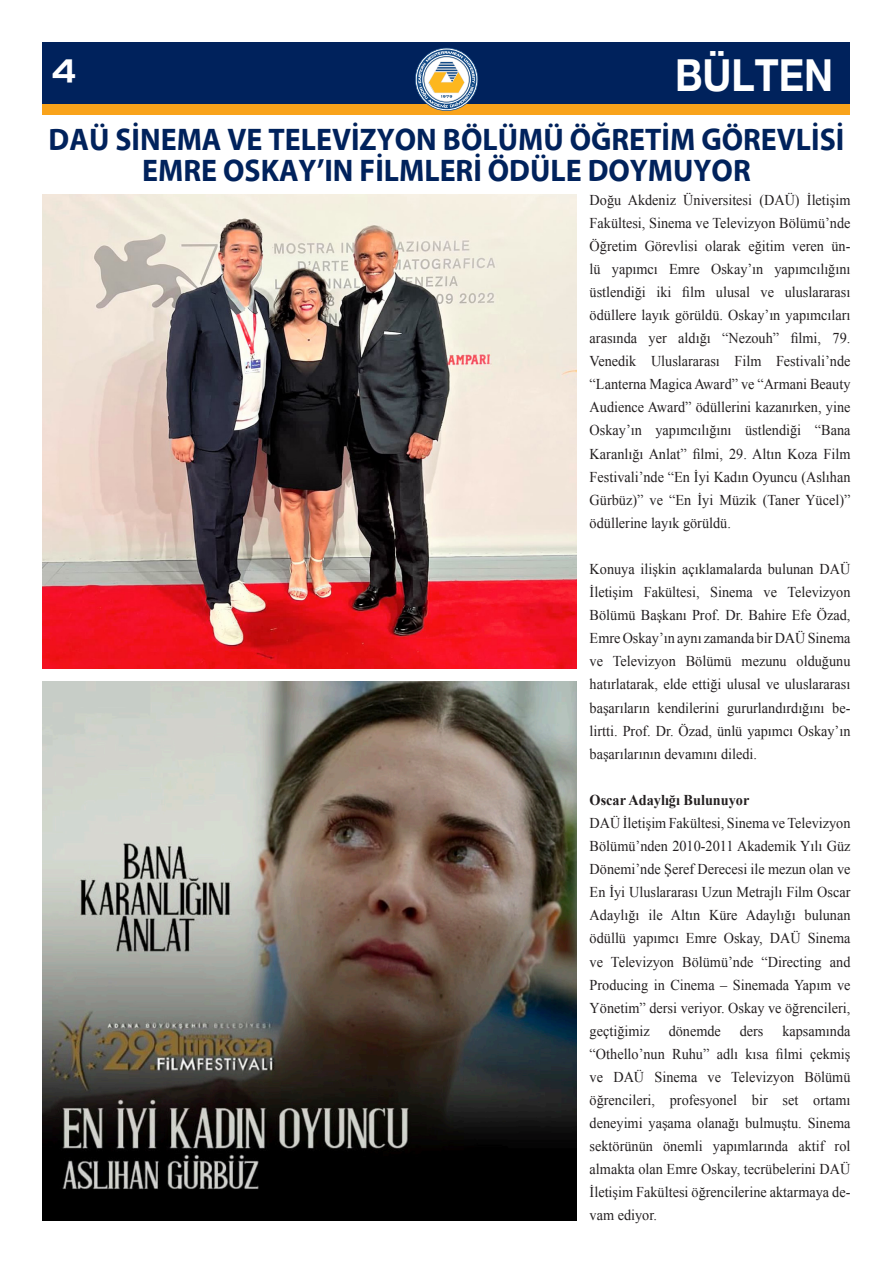
<style>
.page{position:relative;width:893px;height:1263px;background:#fff}
.page>*{position:absolute;margin:0;border:0;box-sizing:border-box;transform-origin:0 0}
.t1{font:700 44.1px "Helvetica Neue EMU";color:#fff;scale:.89 1}
.t2{font:700 31.5px/31.5px "Myriad EMU";color:#00225c;text-align:center;scale:.95 1}
.t3{font:31.5px "Handel EMU";color:#fff}
.t4{font:15px/23.1px "Times New Roman";color:#231f20;text-align:justify;scale:.95 1}
.t5{font:700 15px "Times New Roman";color:#231f20;scale:.95 1}
</style>
<div class="page">
<div style="left:43px;top:43px;width:807px;height:72px;background:#f9a31b"></div>
<div style="left:43px;top:43px;width:807px;height:61px;background:#00225c"></div>
<svg style="left:415px;top:48px;width:63px;height:63px"></svg>
<img style="left:43px;top:194px;width:534px;height:475px">
<img style="left:43px;top:681px;width:534px;height:539px">
<p class="t3" style="left:52px;top:52px;width:26px">4</p>
<p class="t1" style="left:675px;top:48px;width:179px">BÜLTEN</p>
<p class="t2" style="left:49px;top:124px;width:839px">DAÜ SİNEMA VE TELEVİZYON BÖLÜMÜ ÖĞRETİM GÖREVLİSİ<br>EMRE OSKAY’IN FİLMLERİ ÖDÜLE DOYMUYOR</p>
<p class="t4" style="left:590px;top:188px;width:276px">Doğu Akdeniz Üniversitesi (DAÜ) İletişim Fakültesi, Sinema ve Televizyon Bölümü’nde Öğretim Görevlisi olarak eğitim veren ün&shy;lü yapımcı Emre Oskay’ın yapımcılığını üstlendiği iki film ulusal ve uluslararası ödüllere layık görüldü. Oskay’ın yapımcıları arasında yer aldığı “Nezouh” filmi, 79.<br>Venedik Uluslararası Film Festivali’nde “Lanterna Magica Award” ve “Armani Beauty Audience Award” ödüllerini kazanırken, yine Oskay’ın yapımcılığını üstlendiği “Bana Karanlığı Anlat” filmi, 29. Altın Koza Film Festivali’nde “En İyi Kadın Oyuncu (Aslıhan Gürbüz)” ve “En İyi Müzik (Taner Yücel)” ödüllerine layık görüldü.</p>
<p class="t4" style="left:590px;top:557px;width:276px">Konuya ilişkin açıklamalarda bulunan DAÜ İletişim Fakültesi, Sinema ve Televizyon Bölümü Başkanı Prof. Dr. Bahire Efe Özad, Emre Oskay’ın aynı zamanda bir DAÜ Sinema ve Televizyon Bölümü mezunu olduğunu hatırlatarak, elde ettiği ulusal ve uluslararası başarıların kendilerini gururlandırdığını be&shy;lirtti. Prof. Dr. Özad, ünlü yapımcı Oskay’ın başarılarının devamını diledi.</p>
<p class="t5" style="left:590px;top:789px;width:170px">Oscar Adaylığı Bulunuyor</p>
<p class="t4" style="left:590px;top:811px;width:276px">DAÜ İletişim Fakültesi, Sinema ve Televizyon Bölümü’nden 2010-2011 Akademik Yılı Güz Dönemi’nde Şeref Derecesi ile mezun olan ve En İyi Uluslararası Uzun Metrajlı Film Oscar Adaylığı ile Altın Küre Adaylığı bulunan ödüllü yapımcı Emre Oskay, DAÜ Sinema ve Televizyon Bölümü’nde “Directing and Producing in Cinema – Sinemada Yapım ve Yönetim” dersi veriyor. Oskay ve öğrencileri, geçtiğimiz</p>
<p class="t4" style="left:590px;top:1019px;width:276px;text-indent:193px">kapsamında “Othello’nun Ruhu” adlı kısa filmi çekmiş ve DAÜ Sinema ve Televizyon Bölümü öğrencileri, profesyonel bir set ortamı deneyimi yaşama olanağı bulmuştu. Sinema sektörünün önemli yapımlarında aktif rol almakta olan Emre Oskay, tecrübelerini DAÜ İletişim Fakültesi öğrencilerine aktarmaya de&shy;vam ediyor.</p>
<p class="t4" style="left:669px;top:1019px;width:56px">dönemde</p>
<p class="t4" style="left:740px;top:1019px;width:26px">ders</p>
</div>
